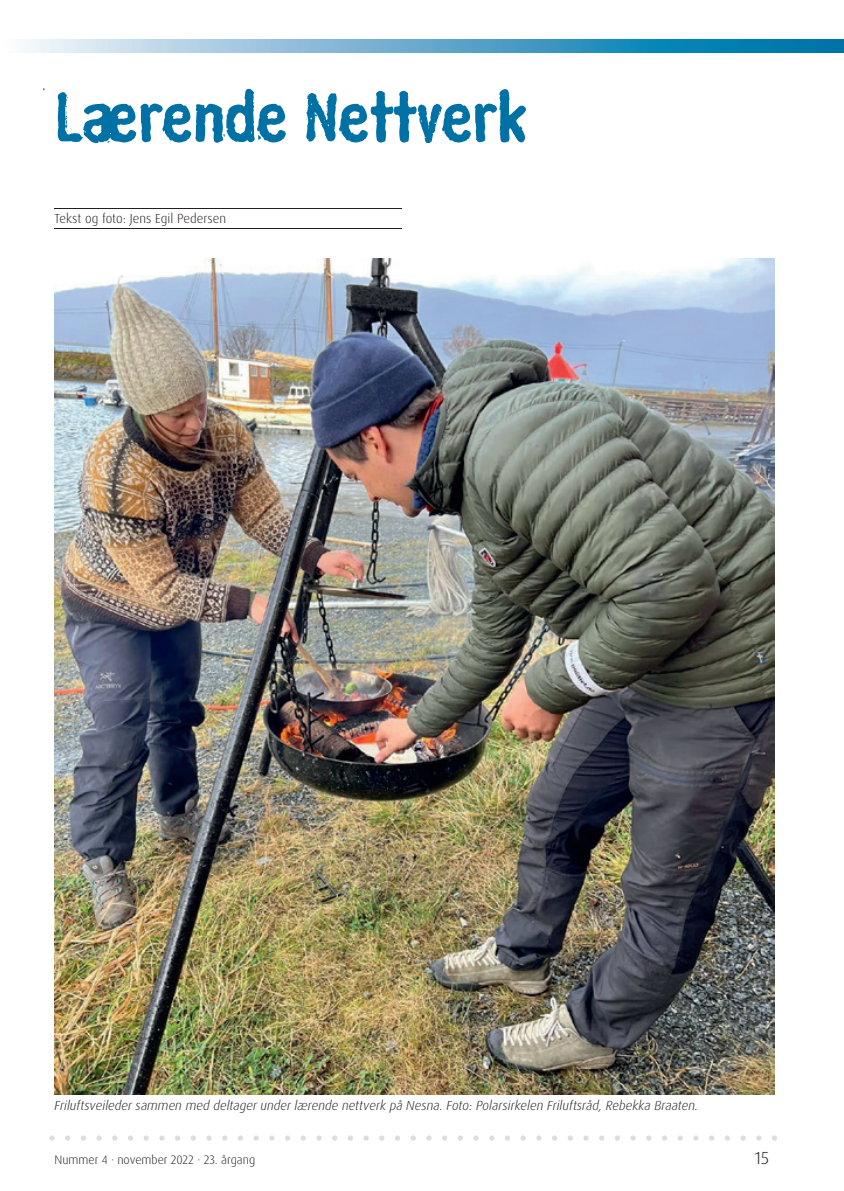
<style>
.page{position:relative;width:844px;height:1191px;background:#fff}
.page>*{position:absolute;margin:0;border:0;box-sizing:border-box;transform-origin:0 0}
.t1{font:66.5px "Linotype Russisch Brot Eat Text";letter-spacing:-.01em;color:#0071a5}
.t2{font:300 17.5px "Dax OT";color:#231f20}
.t3{font:italic 300 13.12px "Dax OT";color:#231f20}
.t4{font:300 13.12px "Dax OT";color:#231f20}
.t5{font:300 12.25px "Dax OT";color:#231f20}
</style>
<div class="page">
<img style="left:55px;top:258px;width:719px;height:836px">
<hr style="left:55px;top:208px;width:347px;height:1px;background:#231f20">
<hr style="left:55px;top:229px;width:347px;height:1px;background:#231f20">
<svg style="left:27px;top:40px;width:816px;height:12px;background:#64abcd"></svg>
<svg style="left:49px;top:1135px;width:727px;height:5px"></svg>
<h1 class="t1" style="left:55px;top:72px;width:473px">Lærende Nettverk</h1>
<p class="t4" style="left:55px;top:211px;width:173px">Tekst og foto: Jens Egil Pedersen</p>
<p class="t3" style="left:55px;top:1097px;width:645px">Friluftsveileder sammen med deltager under lærende nettverk på Nesna. Foto: Polarsirkelen Friluftsråd, Rebekka Braaten.</p>
<p class="t5" style="left:55px;top:1151px;width:202px">Nummer 4 · november 2022 · 23. årgang</p>
<h2 class="t2" style="left:754px;top:1146px;width:16px">15</h2>
</div>
